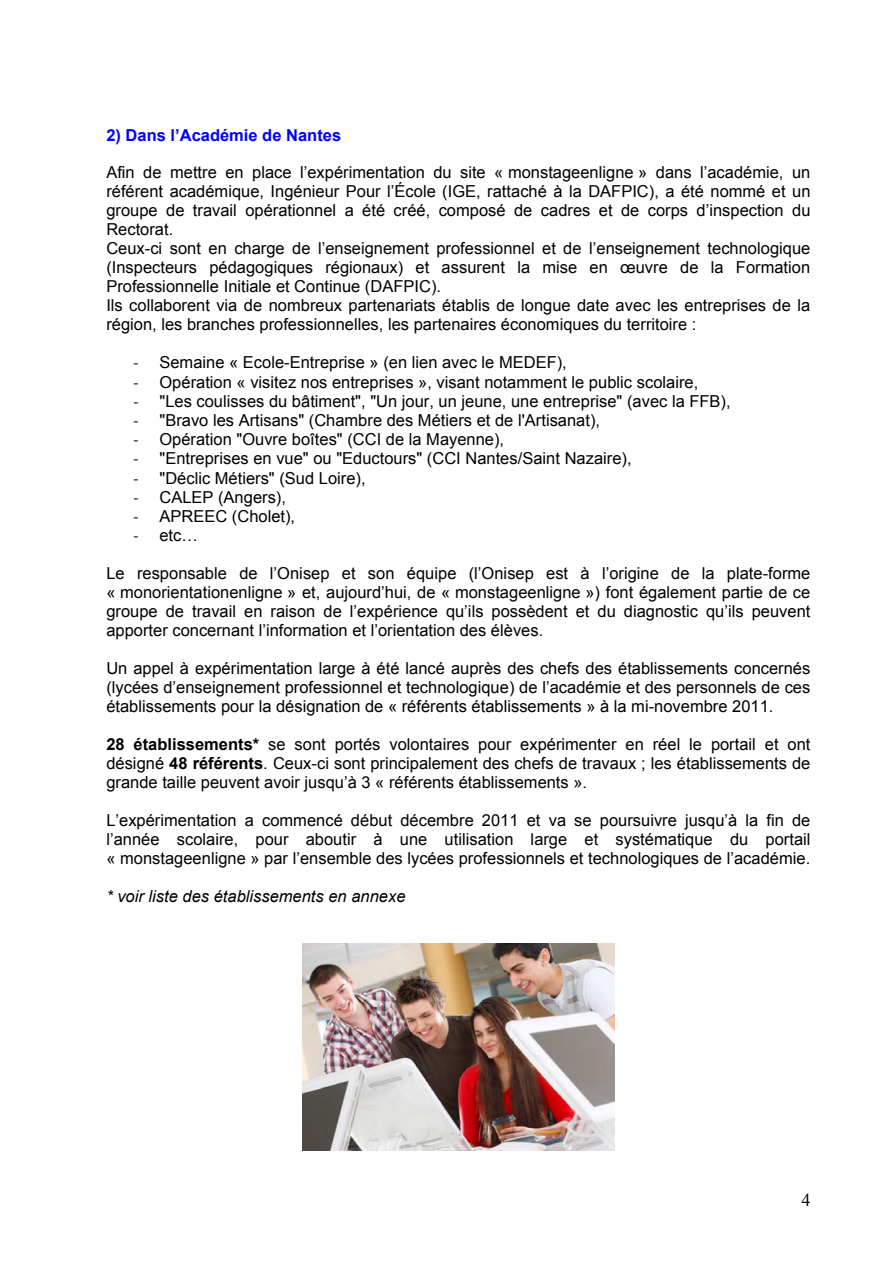
<style>
.page{position:relative;width:893px;height:1263px;background:#fff}
.page>*{position:absolute;margin:0;border:0;box-sizing:border-box;transform-origin:0 0}
.t1{font:18px "Times New Roman";color:#000}
.t2{font:16.5px/19px "Arial";color:#000;text-align:justify}
.t3{font:italic 16.5px "Arial";color:#000}
.t4{font:700 16.5px "Arial";color:#00f}
.t5{font:16.5px "Calibri";color:#000}
.s1{font-weight:700}
</style>
<div class="page">
<img style="left:302px;top:943px;width:312px;height:208px">
<p class="t4" style="left:106px;top:126px;width:236px">2) Dans l’Académie de Nantes</p>
<p class="t2" style="left:106px;top:163px;width:705px;text-align:left">Afin de mettre en place l’expérimentation du site « monstageenligne » dans l’académie, un référent académique, Ingénieur Pour l’École (IGE, rattaché à la DAFPIC), a été nommé et un groupe de travail opérationnel a été créé, composé de cadres et de corps d’inspection du Rectorat.<br>Ceux-ci sont en charge de l’enseignement professionnel et de l’enseignement technologique (Inspecteurs pédagogiques régionaux) et assurent la mise en œuvre de la Formation Professionnelle Initiale et Continue (DAFPIC).<br>Ils collaborent via de nombreux partenariats établis de longue date avec les entreprises de la région, les branches professionnelles, les partenaires économiques du territoire :</p>
<p class="t5" style="left:133px;top:356px;width:7px">‐</p>
<p class="t2" style="left:159px;top:353px;width:409px">Semaine « Ecole-Entreprise » (en lien avec le MEDEF),</p>
<p class="t5" style="left:133px;top:375px;width:7px">‐</p>
<p class="t2" style="left:159px;top:372px;width:540px">Opération « visitez nos entreprises », visant notamment le public scolaire,</p>
<p class="t5" style="left:133px;top:395px;width:7px">‐</p>
<p class="t2" style="left:159px;top:392px;width:572px">"Les coulisses du bâtiment", "Un jour, un jeune, une entreprise" (avec la FFB),</p>
<p class="t5" style="left:133px;top:414px;width:7px">‐</p>
<p class="t2" style="left:159px;top:411px;width:442px">"Bravo les Artisans" (Chambre des Métiers et de l'Artisanat),</p>
<p class="t5" style="left:133px;top:433px;width:7px">‐</p>
<p class="t2" style="left:159px;top:430px;width:346px">Opération "Ouvre boîtes" (CCI de la Mayenne),</p>
<p class="t5" style="left:133px;top:452px;width:7px">‐</p>
<p class="t2" style="left:159px;top:449px;width:473px">"Entreprises en vue" ou "Eductours" (CCI Nantes/Saint Nazaire),</p>
<p class="t5" style="left:133px;top:471px;width:7px">‐</p>
<p class="t2" style="left:159px;top:468px;width:208px">"Déclic Métiers" (Sud Loire),</p>
<p class="t5" style="left:133px;top:491px;width:7px">‐</p>
<p class="t2" style="left:159px;top:488px;width:128px">CALEP (Angers),</p>
<p class="t5" style="left:133px;top:510px;width:7px">‐</p>
<p class="t2" style="left:159px;top:507px;width:137px">APREEC (Cholet),</p>
<p class="t5" style="left:133px;top:529px;width:7px">‐</p>
<p class="t2" style="left:159px;top:526px;width:40px">etc…</p>
<p class="t2" style="left:106px;top:564px;width:705px">Le responsable de l’Onisep et son équipe (l’Onisep est à l’origine de la plate-forme « monorientationenligne » et, aujourd’hui, de « monstageenligne ») font également partie de ce groupe de travail en raison de l’expérience qu’ils possèdent et du diagnostic qu’ils peuvent apporter concernant l’information et l’orientation des élèves.</p>
<p class="t2" style="left:106px;top:659px;width:705px">Un appel à expérimentation large à été lancé auprès des chefs des établissements concernés (lycées d’enseignement professionnel et technologique) de l’académie et des personnels de ces établissements pour la désignation de « référents établissements » à la mi-novembre 2011.</p>
<p class="t2" style="left:106px;top:735px;width:705px"><span class="s1">28 établissements*</span> se sont portés volontaires pour expérimenter en réel le portail et ont désigné <span class="s1">48 référents</span>. Ceux-ci sont principalement des chefs de travaux ; les établissements de grande taille peuvent avoir jusqu’à 3 « référents établissements ».</p>
<p class="t2" style="left:106px;top:811px;width:705px">L’expérimentation a commencé début décembre 2011 et va se poursuivre jusqu’à la fin de l’année scolaire, pour aboutir à une utilisation large et systématique du portail « monstageenligne » par l’ensemble des lycées professionnels et technologiques de l’académie.</p>
<p class="t3" style="left:106px;top:887px;width:301px">* voir liste des établissements en annexe</p>
<p class="t1" style="left:801px;top:1190px;width:10px">4</p>
</div>
